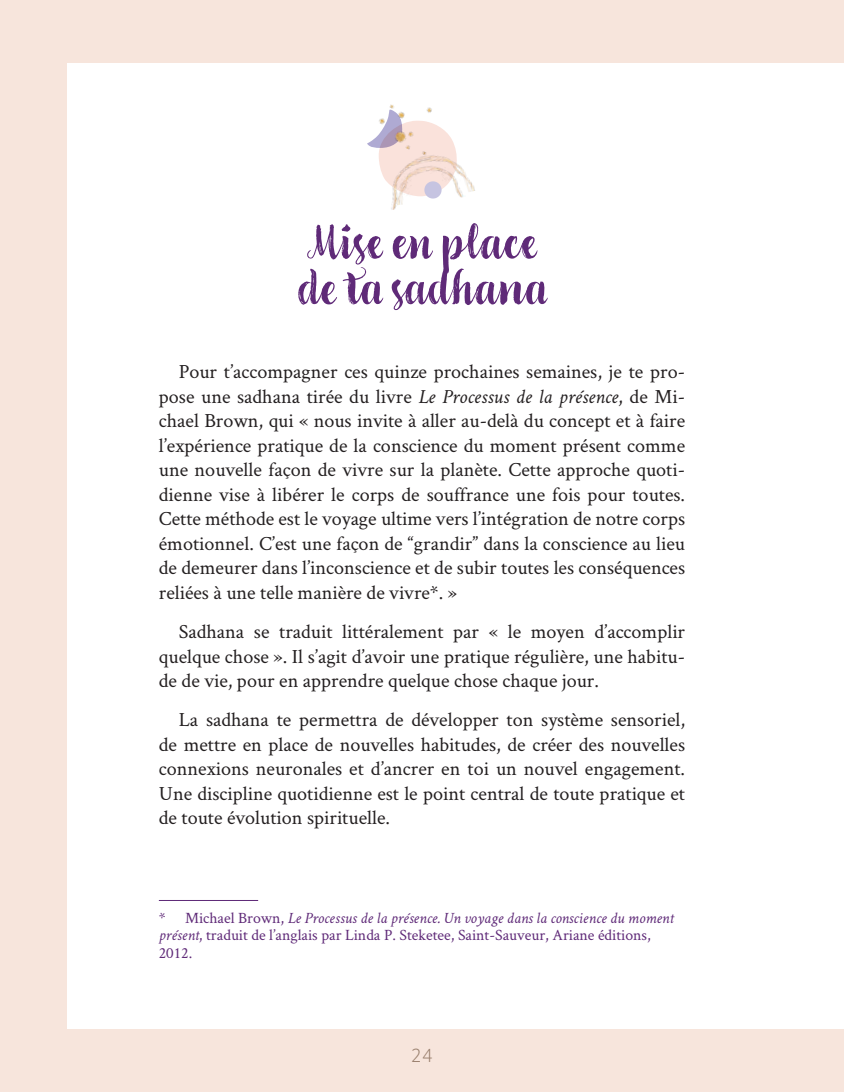
<style>
.page{position:relative;width:844px;height:1092px;background:#fff}
.page>*{position:absolute;margin:0;border:0;box-sizing:border-box;transform-origin:0 0}
.t1{font:700 52.5px/45.5px "Liebe Gerda";color:#5f2a78}
.t2{font:20.12px/24.5px "Crimson Text";color:#231f20;text-align:justify}
.t3{font:300 17.5px "Objektiv Mk 3";color:#997f6d}
.t4{font:15.75px/17.5px "Crimson Text";color:#5f2a78}
.s1{font-style:italic}
</style>
<div class="page">
<div style="left:0;top:1029px;width:843px;height:62px;background:#f7e5dc"></div>
<div style="left:0;top:0;width:843px;height:62px;background:#f7e5dc"></div>
<div style="left:0;top:0;width:67px;height:1091px;background:#f7e5dc"></div>
<hr style="left:159px;top:900px;width:99px;height:1px;background:#5f2a78">
<img style="left:391px;top:164px;width:84px;height:46px">
<svg style="left:367px;top:136px;width:90px;height:62px"></svg>
<img style="left:369px;top:104px;width:80px;height:54px">
<h1 class="t1" style="left:296px;top:217px;width:253px">Mise en place de ta sadhana</h1>
<p class="t2" style="left:159px;top:358px;width:527px;text-indent:20px">Pour t’accompagner ces quinze prochaines semaines, je te pro&shy;pose une sadhana tirée du livre <span class="s1">Le Processus de la présence</span>, de Mi&shy;chael Brown, qui « nous invite à aller au-delà du concept et à faire l’expérience pratique de la conscience du moment présent comme une nouvelle façon de vivre sur la planète. Cette approche quoti&shy;dienne vise à libérer le corps de souffrance une fois pour toutes.<br>Cette méthode est le voyage ultime vers l’intégration de notre corps émotionnel. C’est une façon de “grandir” dans la conscience au lieu de demeurer dans l’inconscience et de subir toutes les conséquences reliées à une telle manière de vivre*. »</p>
<p class="t2" style="left:159px;top:618px;width:527px;text-indent:20px">Sadhana se traduit littéralement par « le moyen d’accomplir quelque chose ». Il s’agit d’avoir une pratique régulière, une habitu&shy;de de vie, pour en apprendre quelque chose chaque jour.</p>
<p class="t2" style="left:159px;top:707px;width:527px;text-indent:20px">La sadhana te permettra de développer ton système sensoriel, de mettre en place de nouvelles habitudes, de créer des nouvelles connexions neuronales et d’ancrer en toi un nouvel engagement.<br>Une discipline quotidienne est le point central de toute pratique et de toute évolution spirituelle.</p>
<p class="t4" style="left:159px;top:908px;width:516px">* Michael Brown, <span class="s1">Le Processus de la présence. Un voyage dans la conscience du moment présent</span>, traduit de l’anglais par Linda P. Steketee, Saint-Sauveur, Ariane éditions,<br>2012.</p>
<p class="t3" style="left:411px;top:1043px;width:24px">24</p>
</div>
